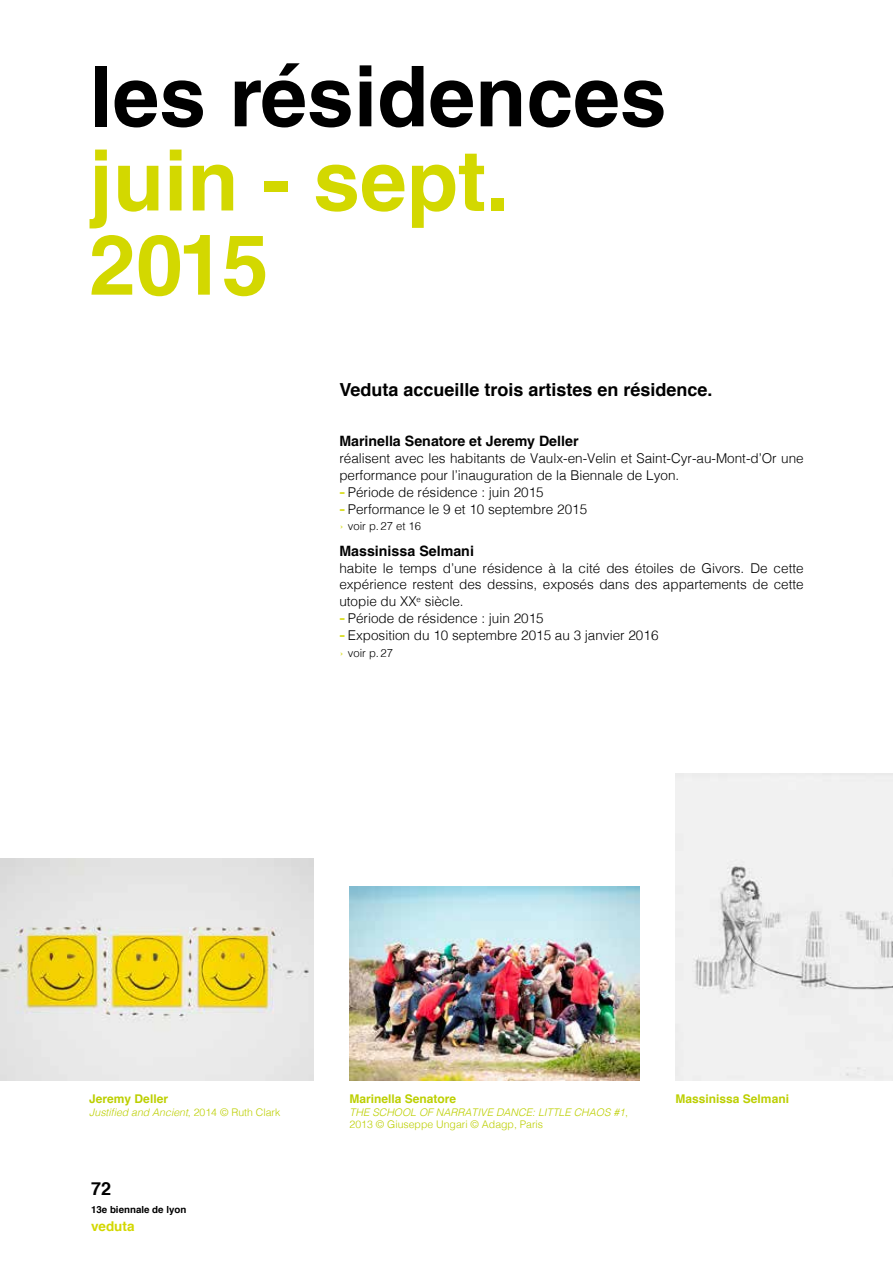
<style>
.page{position:relative;width:893px;height:1263px;background:#fff}
.page>*{position:absolute;margin:0;border:0;box-sizing:border-box;transform-origin:0 0}
.t1{font:700 84px/84.2px "Helvetica LT Std";color:#d3d800}
.t2{font:700 84px "Helvetica LT Std";color:#000}
.t3{font:700 18px "Helvetica";color:#000}
.t4{font:700 14.25px "Helvetica LT Std";color:#000}
.t5{font:300 13.5px/16.8px "Helvetica";color:#000}
.t6{font:700 13.5px "Helvetica";color:#d3d800}
.t7{font:700 12px "Helvetica";color:#bccf00}
.t8{font:300 11.25px "Helvetica";color:#000}
.t9{font:italic 300 10.5px/12.6px "Helvetica";color:#bccf00}
.t10{font:700 9.75px "Helvetica";color:#000}
.s1{font-family:"Reader";font-weight:700;color:#d3d800}
.s2{color:#d3d800}
.s3{font-style:normal}
</style>
<div class="page">
<img style="left:0;top:859px;width:314px;height:221px">
<img style="left:676px;top:774px;width:217px;height:306px">
<img style="left:350px;top:887px;width:290px;height:193px">
<h1 class="t2" style="left:89px;top:45px;width:579px">les résidences</h1>
<h1 class="t1" style="left:89px;top:138px;width:422px">juin - sept.<br>2015</h1>
<h2 class="t3" style="left:339px;top:375px;width:375px">Veduta accueille trois artistes en résidence.</h2>
<p class="t4" style="left:339px;top:432px;width:241px">Marinella Senatore et Jeremy Deller</p>
<p class="t5" style="left:339px;top:449px;width:466px">réalisent avec les habitants de Vaulx-en-Velin et Saint-Cyr-au-Mont-d’Or une performance pour l’inauguration de la Biennale de Lyon.</p>
<p class="t5" style="left:339px;top:483px;width:206px"><span class="s1">-</span> Période de résidence : juin 2015</p>
<p class="t5" style="left:339px;top:499px;width:249px"><span class="s1">-</span> Performance le 9 et 10 septembre 2015</p>
<p class="t8" style="left:339px;top:517px;width:83px"><span class="s2">›</span> voir p.27 et 16</p>
<p class="t4" style="left:339px;top:542px;width:136px">Massinissa Selmani</p>
<p class="t5" style="left:339px;top:558px;width:466px;text-align:justify">habite le temps d’une résidence à la cité des étoiles de Givors. De cette expérience restent des dessins, exposés dans des appartements de cette utopie du XX<sup>e</sup> siècle.</p>
<p class="t5" style="left:339px;top:609px;width:206px"><span class="s1">-</span> Période de résidence : juin 2015</p>
<p class="t5" style="left:339px;top:626px;width:321px"><span class="s1">-</span> Exposition du 10 septembre 2015 au 3 janvier 2016</p>
<p class="t8" style="left:339px;top:643px;width:55px"><span class="s2">›</span> voir p.27</p>
<p class="t7" style="left:89px;top:1089px;width:80px">Jeremy Deller</p>
<p class="t9" style="left:89px;top:1105px;width:193px">Justified and Ancient<span class="s3">, 2014 © Ruth Clark</span></p>
<h2 class="t3" style="left:91px;top:1174px;width:22px">72</h2>
<p class="t10" style="left:91px;top:1201px;width:97px">13e biennale de lyon</p>
<p class="t6" style="left:91px;top:1215px;width:45px">veduta</p>
<p class="t7" style="left:350px;top:1089px;width:108px">Marinella Senatore</p>
<p class="t7" style="left:676px;top:1089px;width:115px">Massinissa Selmani</p>
<p class="t9" style="left:350px;top:1105px;width:280px">THE SCHOOL OF NARRATIVE DANCE: LITTLE CHAOS #1<span class="s3">,<br>2013 © Giuseppe Ungari © Adagp, Paris</span></p>
</div>
